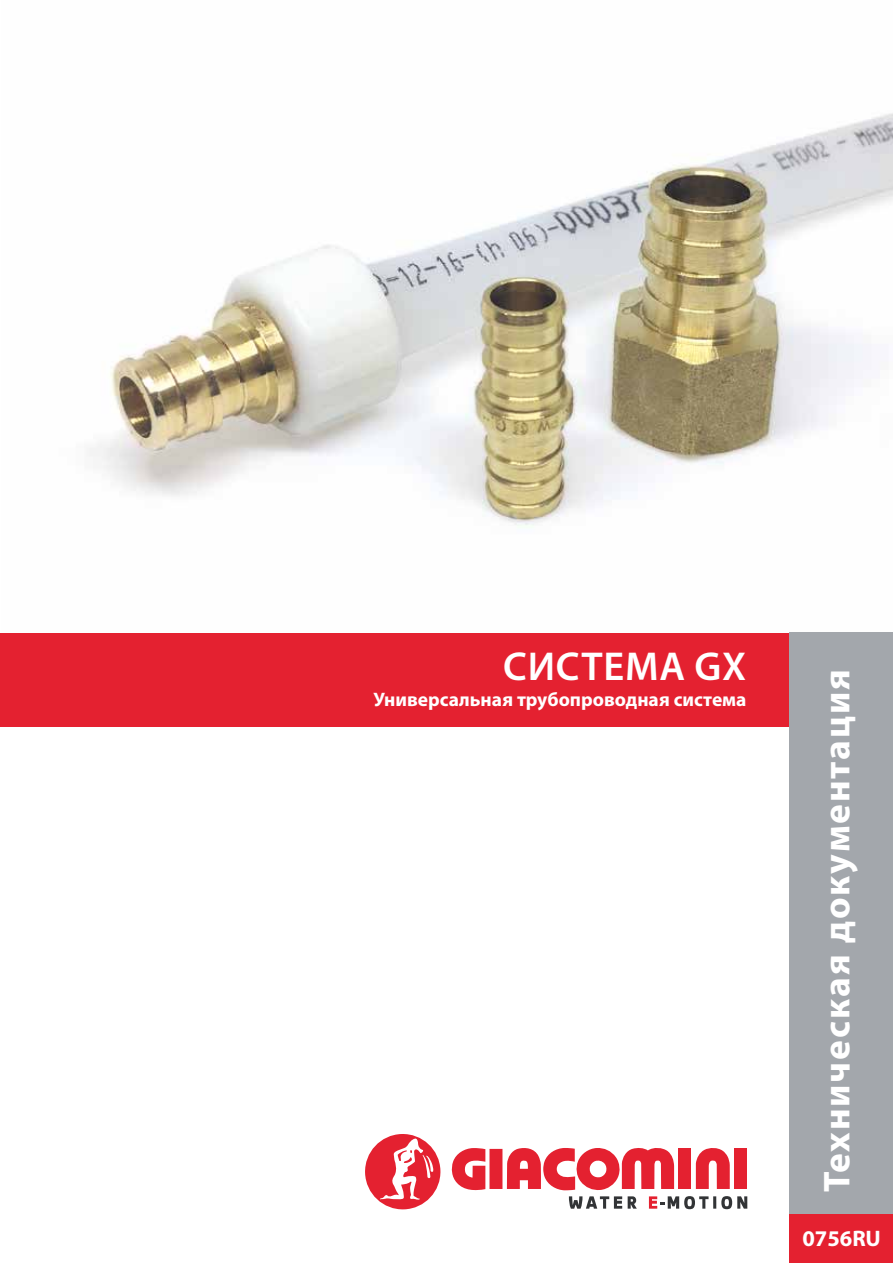
<style>
.page{position:relative;width:893px;height:1263px;background:#fff}
.page>*{position:absolute;margin:0;border:0;box-sizing:border-box;transform-origin:0 0}
.t1{font:600 40.5px "Myriad Pro";letter-spacing:.02em;color:#fff}
.t2{font:700 37.5px "Myriad Pro";letter-spacing:.05em;color:#fff}
.t3{font:700 22.5px "Myriad Pro";color:#fff}
.t4{font:700 19.5px "Myriad Pro";color:#fff}
</style>
<div class="page">
<svg style="left:89px;top:113px;width:804px;height:520px"></svg>
<svg style="left:451px;top:1148px;width:34px;height:43px"></svg>
<div style="left:489px;top:1149px;width:13px;height:40px;background:#e42130"></div>
<div style="left:678px;top:1149px;width:13px;height:40px;background:#e42130"></div>
<svg style="left:696px;top:1148px;width:34px;height:41px"></svg>
<div style="left:734px;top:1149px;width:13px;height:40px;background:#e42130"></div>
<svg style="left:507px;top:1148px;width:167px;height:42px"></svg>
<svg style="left:569px;top:1196px;width:53px;height:13px"></svg>
<svg style="left:628px;top:1196px;width:9px;height:12px"></svg>
<svg style="left:649px;top:1196px;width:98px;height:13px"></svg>
<svg style="left:365px;top:1134px;width:76px;height:76px"></svg>
<div style="left:0;top:633px;width:790px;height:93px;background:#e42130"></div>
<div style="left:790px;top:633px;width:103px;height:630px;background:#a3a7ac"></div>
<div style="left:790px;top:1215px;width:103px;height:48px;background:#e42130"></div>
<h1 class="t1" style="left:503px;top:644px;width:245px">Система GX</h1>
<p class="t4" style="left:373px;top:689px;width:375px">Универсальная трубопроводная система</p>
<h2 class="t2" style="left:816px;top:1192px;width:524px;rotate:-90deg">Техническая документация</h2>
<p class="t3" style="left:802px;top:1226px;width:80px">0756RU</p>
</div>
